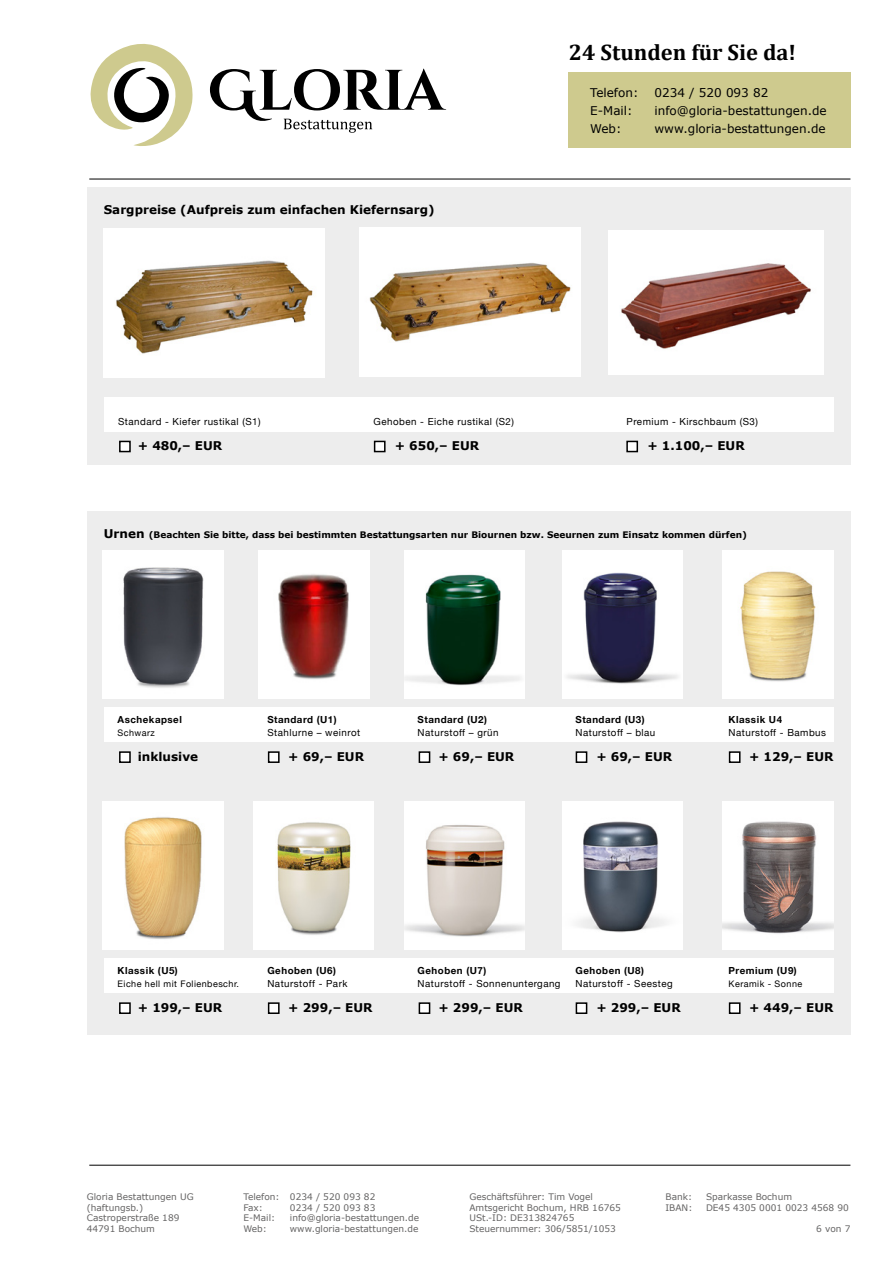
<style>
.page{position:relative;width:893px;height:1263px;background:#fff}
.page>*{position:absolute;margin:0;border:0;box-sizing:border-box;transform-origin:0 0}
.t1{font:700 22.5px "Cambria";color:#000}
.t2{font:700 12px "Verdana";color:#000}
.t3{font:12px "Verdana";color:#000}
.t4{font:9.75px "Helvetica Neue";letter-spacing:.05em;color:#000}
.t5{font:700 9.75px "Helvetica Neue";letter-spacing:.05em;color:#000}
.t6{font:9px/10.8px "Verdana";color:#646363}
.t7{font:700 9px "Verdana";color:#000}
.t8{font:9px "Helvetica Neue";letter-spacing:.05em;color:#000}
.s1{font-size:12px}
</style>
<div class="page">
<hr style="left:89px;top:1165px;width:761px;height:1px;background:#000">
<hr style="left:89px;top:179px;width:761px;height:1px;background:#000">
<svg style="left:210px;top:69px;width:236px;height:64px"></svg>
<svg style="left:90px;top:44px;width:103px;height:102px"></svg>
<div style="left:569px;top:72px;width:281px;height:76px;background:#ceca8e"></div>
<div style="left:87px;top:187px;width:763px;height:278px;background:#ededed"></div>
<div style="left:87px;top:512px;width:763px;height:523px;background:#ededed"></div>
<img style="left:609px;top:230px;width:214px;height:144px">
<img style="left:359px;top:228px;width:221px;height:148px">
<img style="left:104px;top:229px;width:221px;height:148px">
<div style="left:104px;top:397px;width:729px;height:34px;background:#fff"></div>
<div style="left:104px;top:707px;width:729px;height:34px;background:#fff"></div>
<div style="left:104px;top:958px;width:729px;height:34px;background:#fff"></div>
<img style="left:103px;top:551px;width:120px;height:148px">
<img style="left:103px;top:802px;width:120px;height:148px">
<img style="left:562px;top:551px;width:121px;height:148px">
<img style="left:562px;top:802px;width:121px;height:148px">
<img style="left:404px;top:551px;width:121px;height:148px">
<img style="left:404px;top:802px;width:121px;height:148px">
<img style="left:254px;top:802px;width:120px;height:148px">
<img style="left:722px;top:551px;width:111px;height:148px">
<img style="left:258px;top:551px;width:111px;height:148px">
<img style="left:722px;top:802px;width:111px;height:148px">
<svg style="left:119px;top:440px;width:12px;height:13px"></svg>
<svg style="left:119px;top:751px;width:12px;height:12px"></svg>
<svg style="left:119px;top:1002px;width:12px;height:12px"></svg>
<svg style="left:267px;top:751px;width:13px;height:12px"></svg>
<svg style="left:267px;top:1002px;width:13px;height:12px"></svg>
<svg style="left:418px;top:751px;width:13px;height:12px"></svg>
<svg style="left:418px;top:1002px;width:13px;height:12px"></svg>
<svg style="left:575px;top:751px;width:13px;height:12px"></svg>
<svg style="left:575px;top:1002px;width:13px;height:12px"></svg>
<svg style="left:728px;top:751px;width:13px;height:12px"></svg>
<svg style="left:728px;top:1002px;width:13px;height:12px"></svg>
<svg style="left:373px;top:440px;width:13px;height:13px"></svg>
<svg style="left:626px;top:440px;width:13px;height:13px"></svg>
<h1 class="t1" style="left:569px;top:36px;width:229px">24 Stunden für Sie da!</h1>
<p class="t2" style="left:104px;top:201px;width:332px">Sargpreise (Aufpreis zum einfachen Kiefernsarg)</p>
<h2 class="t3" style="left:590px;top:84px;width:50px">Telefon:</h2>
<h2 class="t3" style="left:654px;top:84px;width:115px">0234 / 520 093 82</h2>
<h2 class="t3" style="left:590px;top:102px;width:44px">E-Mail:</h2>
<h2 class="t3" style="left:654px;top:102px;width:174px">info@gloria-bestattungen.de</h2>
<h2 class="t3" style="left:590px;top:120px;width:33px">Web:</h2>
<h2 class="t3" style="left:654px;top:120px;width:173px">www.gloria-bestattungen.de</h2>
<p class="t4" style="left:118px;top:415px;width:144px">Standard - Kiefer rustikal (S1)</p>
<p class="t2" style="left:138px;top:438px;width:86px">+ 480,– EUR</p>
<p class="t4" style="left:374px;top:415px;width:142px">Gehoben - Eiche rustikal (S2)</p>
<p class="t4" style="left:627px;top:415px;width:133px">Premium - Kirschbaum (S3)</p>
<p class="t2" style="left:395px;top:438px;width:86px">+ 650,– EUR</p>
<p class="t2" style="left:647px;top:438px;width:99px">+ 1.100,– EUR</p>
<p class="t7" style="left:104px;top:528px;width:645px"><span class="s1">Urnen</span> (Beachten Sie bitte, dass bei bestimmten Bestattungsarten nur Biournen bzw. Seeurnen zum Einsatz kommen dürfen)</p>
<p class="t5" style="left:118px;top:711px;width:66px">Aschekapsel</p>
<p class="t8" style="left:118px;top:726px;width:39px">Schwarz</p>
<p class="t2" style="left:138px;top:748px;width:62px">inklusive</p>
<p class="t5" style="left:267px;top:711px;width:71px">Standard (U1)</p>
<p class="t4" style="left:267px;top:725px;width:94px">Stahlurne – weinrot</p>
<p class="t2" style="left:288px;top:748px;width:77px">+ 69,– EUR</p>
<p class="t5" style="left:418px;top:711px;width:71px">Standard (U2)</p>
<p class="t4" style="left:418px;top:725px;width:82px">Naturstoff – grün</p>
<p class="t2" style="left:438px;top:748px;width:77px">+ 69,– EUR</p>
<p class="t5" style="left:575px;top:711px;width:71px">Standard (U3)</p>
<p class="t4" style="left:575px;top:725px;width:81px">Naturstoff – blau</p>
<p class="t2" style="left:596px;top:748px;width:77px">+ 69,– EUR</p>
<p class="t5" style="left:729px;top:711px;width:55px">Klassik U4</p>
<p class="t4" style="left:729px;top:725px;width:99px">Naturstoff - Bambus</p>
<p class="t2" style="left:749px;top:748px;width:86px">+ 129,– EUR</p>
<p class="t5" style="left:118px;top:962px;width:62px">Klassik (U5)</p>
<p class="t8" style="left:118px;top:977px;width:123px">Eiche hell mit Folienbeschr.</p>
<p class="t2" style="left:138px;top:999px;width:86px">+ 199,– EUR</p>
<p class="t5" style="left:267px;top:962px;width:70px">Gehoben (U6)</p>
<p class="t4" style="left:267px;top:976px;width:82px">Naturstoff - Park</p>
<p class="t2" style="left:288px;top:999px;width:86px">+ 299,– EUR</p>
<p class="t5" style="left:418px;top:962px;width:70px">Gehoben (U7)</p>
<p class="t4" style="left:418px;top:976px;width:144px">Naturstoff - Sonnenuntergang</p>
<p class="t2" style="left:438px;top:999px;width:86px">+ 299,– EUR</p>
<p class="t5" style="left:575px;top:962px;width:70px">Gehoben (U8)</p>
<p class="t4" style="left:575px;top:976px;width:99px">Naturstoff - Seesteg</p>
<p class="t2" style="left:596px;top:999px;width:86px">+ 299,– EUR</p>
<p class="t5" style="left:729px;top:962px;width:70px">Premium (U9)</p>
<p class="t8" style="left:729px;top:977px;width:75px">Keramik - Sonne</p>
<p class="t2" style="left:749px;top:999px;width:86px">+ 449,– EUR</p>
<p class="t6" style="left:87px;top:1191px;width:108px">Gloria Bestattungen UG (haftungsb.)<br>Castroperstraße 189<br>44791 Bochum</p>
<p class="t6" style="left:243px;top:1191px;width:133px">Telefon: 0234 / 520 093 82<br>Fax:</p>
<p class="t6" style="left:290px;top:1202px;width:87px">0234 / 520 093 83</p>
<p class="t6" style="left:243px;top:1212px;width:33px">E-Mail:</p>
<p class="t6" style="left:290px;top:1212px;width:131px">info@gloria-bestattungen.de</p>
<p class="t6" style="left:243px;top:1223px;width:25px">Web:</p>
<p class="t6" style="left:290px;top:1223px;width:130px">www.gloria-bestattungen.de</p>
<p class="t6" style="left:469px;top:1191px;width:153px">Geschäftsführer: Tim Vogel<br>Amtsgericht Bochum, HRB 16765<br>USt.-ID: DE313824765<br>Steuernummer: 306/5851/1053</p>
<p class="t6" style="left:665px;top:1191px;width:28px">Bank:</p>
<p class="t6" style="left:706px;top:1191px;width:88px">Sparkasse Bochum</p>
<p class="t6" style="left:665px;top:1202px;width:28px">IBAN:</p>
<p class="t6" style="left:706px;top:1202px;width:144px">DE45 4305 0001 0023 4568 90</p>
<p class="t6" style="left:816px;top:1223px;width:36px">6 von 7</p>
</div>
